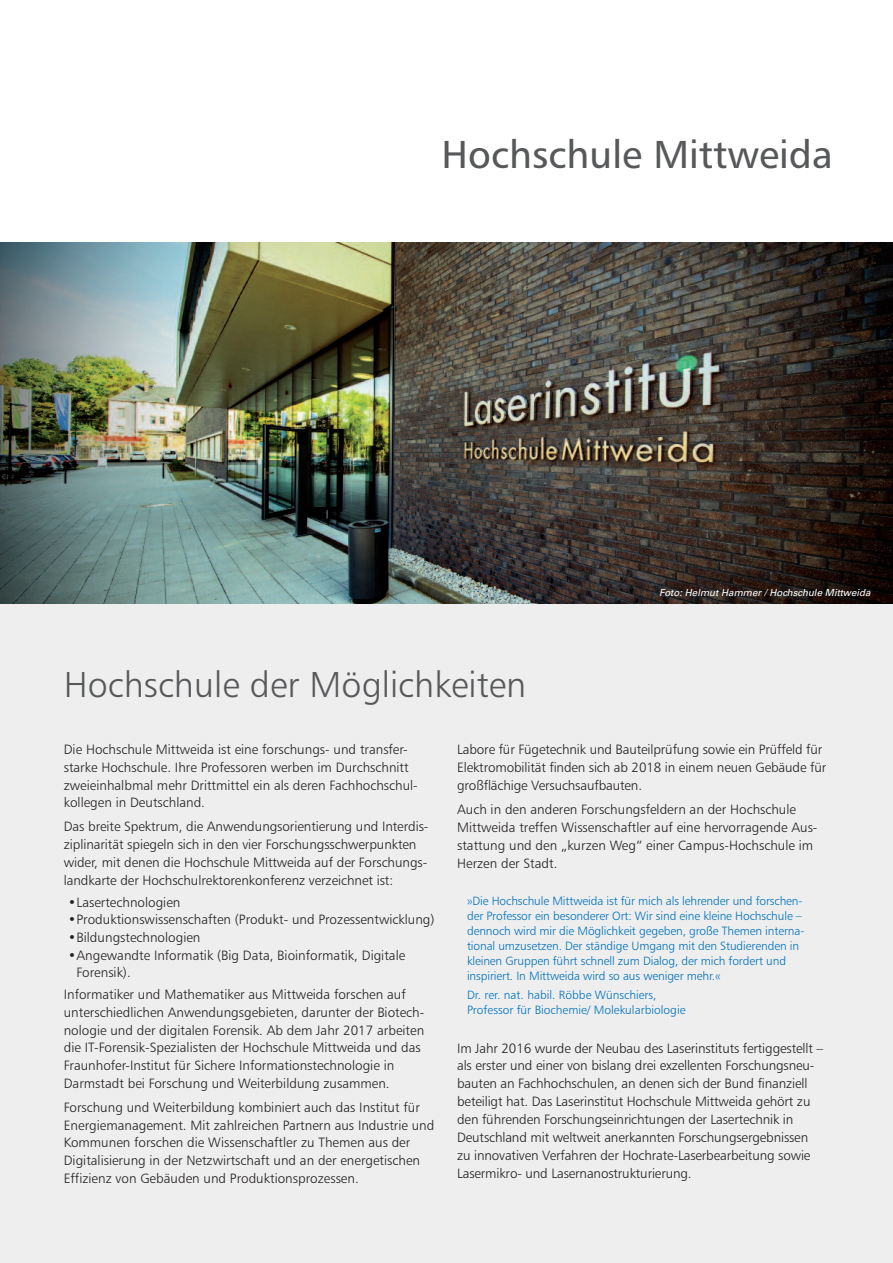
<style>
.page{position:relative;width:893px;height:1263px;background:#fff}
.page>*{position:absolute;margin:0;border:0;box-sizing:border-box;transform-origin:0 0}
.t1{font:39px "Humanist 777 BT Roman B";color:#57585a}
.t2{font:36px "Humanist 777 BT Light B";color:#57585a}
.t3{font:13.5px/17.7px "Humanist 777 BT Light B";color:#231f20}
.t4{font:12px/15px "Humanist 777 BT Light B";letter-spacing:-.01em;color:#0072bc}
.t5{font:italic 9.75px "Univers LT";color:#fff}
</style>
<div class="page">
<div style="left:0;top:555px;width:893px;height:708px;background:#eeeeef"></div>
<img style="left:0;top:242px;width:893px;height:362px">
<h1 class="t1" style="left:442px;top:139px;width:393px">Hochschule Mittweida</h1>
<p class="t5" style="left:659px;top:589px;width:213px">Foto: Helmut Hammer / Hochschule Mittweida</p>
<h2 class="t2" style="left:64px;top:670px;width:464px">Hochschule der Möglichkeiten</h2>
<p class="t3" style="left:64px;top:742px;width:356px">Die Hochschule Mittweida ist eine forschungs- und transfer&shy;starke Hochschule. Ihre Professoren werben im Durchschnitt zweieinhalbmal mehr Drittmittel ein als deren Fachhochschul&shy;kollegen in Deutschland.</p>
<p class="t3" style="left:64px;top:819px;width:366px">Das breite Spektrum, die Anwendungsorientierung und Interdis&shy;ziplinarität spiegeln sich in den vier Forschungsschwerpunkten wider, mit denen die Hochschule Mittweida auf der Forschungs&shy;landkarte der Hochschulrektorenkonferenz verzeichnet ist:</p>
<p class="t3" style="left:68px;top:894px;width:114px">•Lasertechnologien</p>
<p class="t3" style="left:68px;top:912px;width:368px">•Produktionswissenschaften (Produkt- und Prozessentwicklung)</p>
<p class="t3" style="left:68px;top:929px;width:134px">•Bildungstechnologien</p>
<p class="t3" style="left:77px;top:947px;width:330px;text-indent:-8px">•Angewandte Informatik (Big Data, Bioinformatik, Digitale<br>Forensik).</p>
<p class="t3" style="left:64px;top:987px;width:362px">Informatiker und Mathematiker aus Mittweida forschen auf unterschiedlichen Anwendungsgebieten, darunter der Biotech&shy;nologie und der digitalen Forensik. Ab dem Jahr 2017 arbeiten die IT-Forensik-Spezialisten der Hochschule Mittweida und das Fraunhofer-Institut für Sichere Informationstechnologie in Darmstadt bei Forschung und Weiterbildung zusammen.</p>
<p class="t3" style="left:64px;top:1099px;width:372px">Forschung und Weiterbildung kombiniert auch das Institut für Energiemanagement. Mit zahlreichen Partnern aus Industrie und Kommunen forschen die Wissenschaftler zu Themen aus der Digitalisierung in der Netzwirtschaft und an der energetischen Effizienz von Gebäuden und Produktionsprozessen.</p>
<p class="t3" style="left:457px;top:742px;width:371px">Labore für Fügetechnik und Bauteilprüfung sowie ein Prüffeld für<br>Elektromobilität finden sich ab 2018 in einem neuen Gebäude für großflächige Versuchsaufbauten.</p>
<p class="t3" style="left:457px;top:802px;width:362px">Auch in den anderen Forschungsfeldern an der Hochschule Mittweida treffen Wissenschaftler auf eine hervorragende Aus&shy;stattung und den „kurzen Weg“ einer Campus-Hochschule im Herzen der Stadt.</p>
<p class="t4" style="left:467px;top:894px;width:339px">»Die Hochschule Mittweida ist für mich als lehrender und forschen&shy;der Professor ein besonderer Ort: Wir sind eine kleine Hochschule – dennoch wird mir die Möglichkeit gegeben, große Themen interna&shy;tional umzusetzen. Der ständige Umgang mit den Studierenden in kleinen Gruppen führt schnell zum Dialog, der mich fordert und inspiriert. In Mittweida wird so aus weniger mehr.«</p>
<p class="t4" style="left:467px;top:989px;width:220px">Dr. rer. nat. habil. Röbbe Wünschiers,<br>Professor für Biochemie/ Molekularbiologie</p>
<p class="t3" style="left:457px;top:1040px;width:367px">Im Jahr 2016 wurde der Neubau des Laserinstituts fertiggestellt – als erster und einer von bislang drei exzellenten Forschungsneu&shy;bauten an Fachhochschulen, an denen sich der Bund finanziell beteiligt hat. Das Laserinstitut Hochschule Mittweida gehört zu den führenden Forschungseinrichtungen der Lasertechnik in Deutschland mit weltweit anerkannten Forschungsergebnissen zu innovativen Verfahren der Hochrate-Laserbearbeitung sowie Lasermikro- und Lasernanostrukturierung.</p>
</div>
